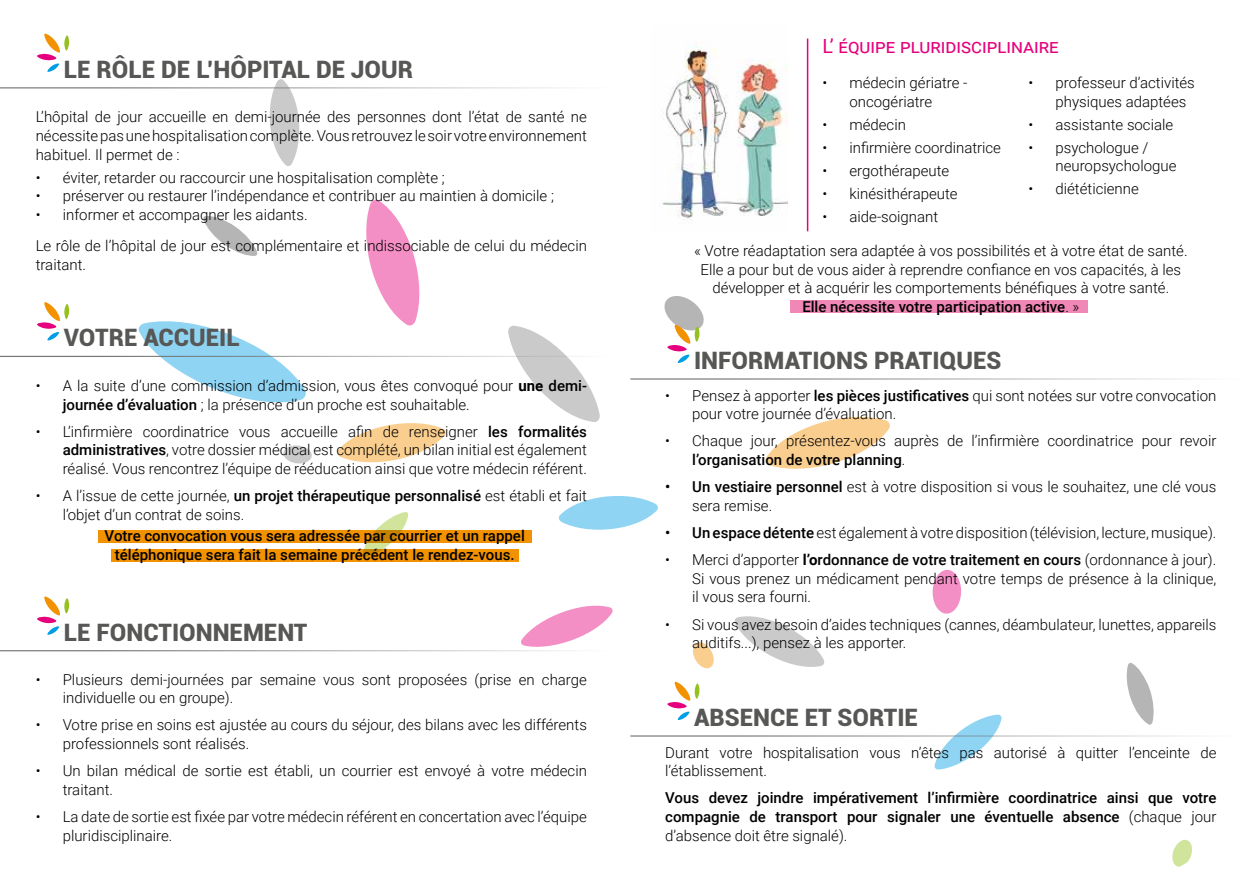
<style>
.page{position:relative;width:1259px;height:893px;background:#fff}
.page>*{position:absolute;margin:0;border:0;box-sizing:border-box;transform-origin:0 0}
.t1{font:900 24px "Roboto";color:#575756}
.t2{font:19.5px "Roboto";color:#e6007d}
.t3{font:300 15px/18.6px "Roboto";color:#000}
.t4{font:500 15px/18.6px "Roboto";color:#000;text-align:center}
.s1{font-weight:700}
.s2{font-weight:500}
.s3{font-weight:300}
</style>
<div class="page">
<svg style="left:521px;top:605px;width:92px;height:42px"></svg>
<svg style="left:137px;top:321px;width:170px;height:82px"></svg>
<svg style="left:765px;top:416px;width:125px;height:53px"></svg>
<svg style="left:508px;top:325px;width:92px;height:97px"></svg>
<svg style="left:268px;top:79px;width:32px;height:87px"></svg>
<svg style="left:1126px;top:662px;width:28px;height:63px"></svg>
<svg style="left:203px;top:216px;width:55px;height:40px"></svg>
<svg style="left:559px;top:496px;width:99px;height:34px"></svg>
<svg style="left:734px;top:616px;width:91px;height:51px"></svg>
<svg style="left:337px;top:423px;width:109px;height:40px"></svg>
<svg style="left:934px;top:714px;width:68px;height:56px"></svg>
<svg style="left:366px;top:199px;width:54px;height:127px"></svg>
<svg style="left:364px;top:512px;width:44px;height:37px"></svg>
<svg style="left:932px;top:569px;width:30px;height:45px"></svg>
<svg style="left:1172px;top:839px;width:20px;height:28px"></svg>
<svg style="left:693px;top:642px;width:21px;height:27px"></svg>
<svg style="left:283px;top:445px;width:29px;height:19px"></svg>
<svg style="left:37px;top:33px;width:32px;height:39px"></svg>
<svg style="left:37px;top:302px;width:32px;height:38px"></svg>
<svg style="left:664px;top:296px;width:40px;height:67px"></svg>
<svg style="left:667px;top:682px;width:32px;height:38px"></svg>
<svg style="left:37px;top:596px;width:32px;height:39px"></svg>
<hr style="left:0;top:87px;width:621px;height:1px;background:#706f6f">
<hr style="left:0;top:356px;width:621px;height:1px;background:#706f6f">
<hr style="left:630px;top:378px;width:621px;height:2px;background:#706f6f">
<hr style="left:630px;top:735px;width:621px;height:2px;background:#706f6f">
<hr style="left:0;top:650px;width:621px;height:1px;background:#706f6f">
<div style="left:790px;top:300px;width:297px;height:12px;background:#f087b6"></div>
<div style="left:98px;top:530px;width:433px;height:13px;background:#f39200"></div>
<div style="left:111px;top:549px;width:407px;height:13px;background:#f39200"></div>
<hr style="left:807px;top:39px;width:1px;height:192px;background:#e6007d">
<img style="left:662px;top:46px;width:125px;height:174px">
<h1 class="t1" style="left:64px;top:55px;width:351px">LE RÔLE DE L’HÔPITAL DE JOUR</h1>
<p class="t3" style="left:36px;top:109px;width:553px;text-align:justify">L’hôpital de jour accueille en demi-journée des personnes dont l’état de santé ne nécessite pas une hospitalisation complète. Vous retrouvez le soir votre environnement habituel. Il permet de :</p>
<p class="t3" style="left:36px;top:169px;width:410px">• éviter, retarder ou raccourcir une hospitalisation complète ;</p>
<p class="t3" style="left:36px;top:188px;width:520px">• préserver ou restaurer l’indépendance et contribuer au maintien à domicile ;</p>
<p class="t3" style="left:36px;top:200px;width:553px;line-height:31.3px">• informer et accompagner les aidants.<br>Le rôle de l’hôpital de jour est complémentaire et indissociable de celui du médecin</p>
<p class="t3" style="left:36px;top:256px;width:52px">traitant.</p>
<h1 class="t1" style="left:64px;top:324px;width:177px">VOTRE ACCUEIL</h1>
<p class="t3" style="left:63px;top:377px;width:526px;text-indent:-27px">• A la suite d’une commission d’admission, vous êtes convoqué pour <span class="s1">une</span> <span class="s2">demi&shy;journée d’évaluation</span> ; la présence d’un proche est souhaitable.</p>
<p class="t3" style="left:63px;top:423px;width:526px;text-align:justify;text-indent:-27px">• L’infirmière coordinatrice vous accueille afin de renseigner <span class="s2">les formalités administratives</span>, votre dossier médical est complété, un bilan initial est également réalisé. Vous rencontrez l’équipe de rééducation ainsi que votre médecin référent.</p>
<p class="t3" style="left:63px;top:488px;width:526px;text-indent:-27px">• A l’issue de cette journée, <span class="s2">un projet thérapeutique personnalisé</span> est établi et fait l’objet d’un contrat de soins.</p>
<p class="t4" style="left:105px;top:528px;width:422px">Votre convocation vous sera adressée par courrier et un rappel téléphonique sera fait la semaine précédent le rendez-vous.</p>
<h1 class="t1" style="left:64px;top:618px;width:245px">LE FONCTIONNEMENT</h1>
<p class="t3" style="left:63px;top:671px;width:526px;text-indent:-27px">• Plusieurs demi-journées par semaine vous sont proposées (prise en charge individuelle ou en groupe).</p>
<p class="t3" style="left:63px;top:717px;width:526px;text-indent:-27px">• Votre prise en soins est ajustée au cours du séjour, des bilans avec les différents professionnels sont réalisés.</p>
<p class="t3" style="left:63px;top:763px;width:526px;text-indent:-27px">• Un bilan médical de sortie est établi, un courrier est envoyé à votre médecin traitant.</p>
<p class="t3" style="left:63px;top:808px;width:526px;text-indent:-27px">• La date de sortie est fixée par votre médecin référent en concertation avec l’équipe pluridisciplinaire.</p>
<h2 class="t2" style="left:822px;top:33px;width:238px">L’ équipe pluridisciplinaire</h2>
<p class="t3" style="left:822px;top:75px;width:147px;text-align:center">• médecin gériatre - oncogériatre</p>
<p class="t3" style="left:822px;top:116px;width:85px">• médecin</p>
<p class="t3" style="left:822px;top:139px;width:180px">• infirmière coordinatrice</p>
<p class="t3" style="left:822px;top:162px;width:128px">• ergothérapeute</p>
<p class="t3" style="left:822px;top:185px;width:137px">• kinésithérapeute</p>
<p class="t3" style="left:822px;top:208px;width:117px">• aide-soignant</p>
<p class="t3" style="left:1055px;top:75px;width:141px;text-indent:-27px">• professeur d’activités physiques adaptées</p>
<p class="t3" style="left:1028px;top:116px;width:146px">• assistante sociale</p>
<p class="t3" style="left:1055px;top:139px;width:122px;text-indent:-27px">• psychologue / neuropsychologue</p>
<p class="t3" style="left:1028px;top:181px;width:112px">• diététicienne</p>
<p class="t3" style="left:694px;top:241px;width:495px;text-align:center">« Votre réadaptation sera adaptée à vos possibilités et à votre état de santé.<br>Elle a pour but de vous aider à reprendre confiance en vos capacités, à les développer et à acquérir les comportements bénéfiques à votre santé.<br><span class="s2">Elle nécessite votre participation active</span>. »</p>
<h1 class="t1" style="left:694px;top:347px;width:309px">INFORMATIONS PRATIQUES</h1>
<p class="t3" style="left:692px;top:387px;width:526px;text-indent:-27px">• Pensez à apporter <span class="s2">les pièces justificatives</span> qui sont notées sur votre convocation pour votre journée d’évaluation.</p>
<p class="t3" style="left:692px;top:433px;width:526px;text-indent:-27px">• Chaque jour, présentez-vous auprès de l’infirmière coordinatrice pour revoir <span class="s2">l’organisation de votre planning</span>.</p>
<p class="t3" style="left:692px;top:479px;width:526px;text-indent:-27px"><span class="s2">• Un vestiaire personnel</span> est à votre disposition si vous le souhaitez, une clé vous sera remise.</p>
<p class="t3" style="left:665px;top:524px;width:553px"><span class="s2">• Un espace détente</span> est également à votre disposition (télévision, lecture, musique).</p>
<p class="t3" style="left:692px;top:551px;width:526px;text-align:justify;text-indent:-27px">• Merci d’apporter <span class="s1">l’o</span><span class="s2">rdonnance de votre traitement en cours</span> (ordonnance à jour).<br>Si vous prenez un médicament pendant votre temps de présence à la clinique, il vous sera fourni.</p>
<p class="t3" style="left:692px;top:616px;width:526px;text-indent:-27px">• Si vous avez besoin d’aides techniques (cannes, déambulateur, lunettes, appareils auditifs...), pensez à les apporter.</p>
<h1 class="t1" style="left:694px;top:704px;width:225px">ABSENCE ET SORTIE</h1>
<p class="t3" style="left:665px;top:744px;width:553px">Durant votre hospitalisation vous n’êtes pas autorisé à quitter l’enceinte de l’établissement.</p>
<p class="t4" style="left:665px;top:788px;width:553px;text-align:justify">Vous devez joindre impérativement l’infirmière coordinatrice ainsi que votre compagnie de transport pour signaler une éventuelle absence <span class="s3">(chaque jour d’absence doit être signalé).</span></p>
</div>
